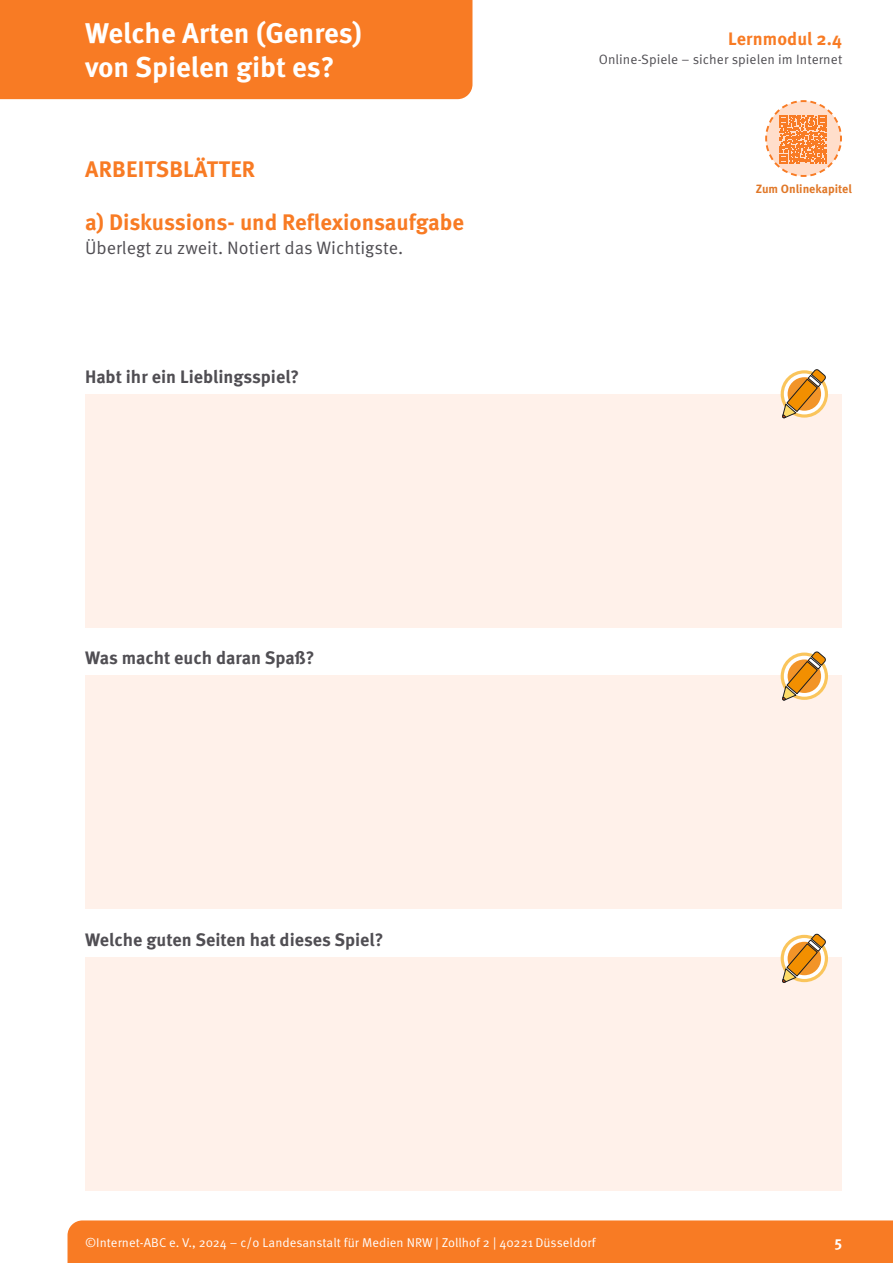
<style>
.page{position:relative;width:893px;height:1263px;background:#fff}
.page>*{position:absolute;margin:0;border:0;box-sizing:border-box;transform-origin:0 0}
.t1{font:700 28.5px/34.2px "Meta Pro";color:#fff}
.t2{font:700 22.5px "Meta Pro";color:#f87b24}
.t3{font:700 18px "Meta Pro";color:#504e53}
.t4{font:18px "Meta Pro Norm";color:#504e53}
.t5{font:700 18px "Meta Pro";letter-spacing:.005em;color:#f87b24}
.t6{font:700 15px "Meta Pro";color:#fff}
.t7{font:13.5px "Meta Pro Norm";letter-spacing:.005em;color:#504e53}
.t8{font:12.75px "Meta Pro Norm";letter-spacing:.005em;color:#fff}
.t9{font:700 12px "Meta Pro";color:#e07727}
</style>
<div class="page">
<div style="left:0;top:0;width:472px;height:99px;background:#f87b24"></div>
<div style="left:68px;top:1220px;width:825px;height:43px;background:#f87b24"></div>
<svg style="left:765px;top:100px;width:77px;height:77px"></svg>
<div style="left:85px;top:394px;width:757px;height:234px;background:#fff1ea"></div>
<div style="left:85px;top:675px;width:757px;height:234px;background:#fff1ea"></div>
<div style="left:85px;top:957px;width:757px;height:234px;background:#fff1ea"></div>
<svg style="left:781px;top:933px;width:45px;height:50px"></svg>
<svg style="left:781px;top:651px;width:45px;height:50px"></svg>
<svg style="left:781px;top:369px;width:45px;height:50px"></svg>
<h1 class="t1" style="left:85px;top:14px;width:278px">Welche Arten (Genres) von Spielen gibt es?</h1>
<p class="t2" style="left:85px;top:151px;width:172px">ARBEITSBLÄTTER</p>
<p class="t2" style="left:85px;top:204px;width:380px">a) Diskussions- und Reflexionsaufgabe</p>
<p class="t4" style="left:85px;top:234px;width:320px">Überlegt zu zweit. Notiert das Wichtigste.</p>
<p class="t3" style="left:85px;top:363px;width:216px">Habt ihr ein Lieblingsspiel?</p>
<p class="t3" style="left:85px;top:644px;width:231px">Was macht euch daran Spaß?</p>
<p class="t3" style="left:85px;top:925px;width:300px">Welche guten Seiten hat dieses Spiel?</p>
<p class="t5" style="left:728px;top:24px;width:115px">Lernmodul 2.4</p>
<p class="t7" style="left:599px;top:49px;width:245px">Online-Spiele – sicher spielen im Internet</p>
<p class="t9" style="left:756px;top:180px;width:98px">Zum Onlinekapitel</p>
<p class="t8" style="left:85px;top:1232px;width:512px">©Internet-ABC e. V., 2024 – c/o Landesanstalt für Medien NRW | Zollhof 2 | 40221 Düsseldorf</p>
<p class="t6" style="left:834px;top:1230px;width:9px">5</p>
</div>
